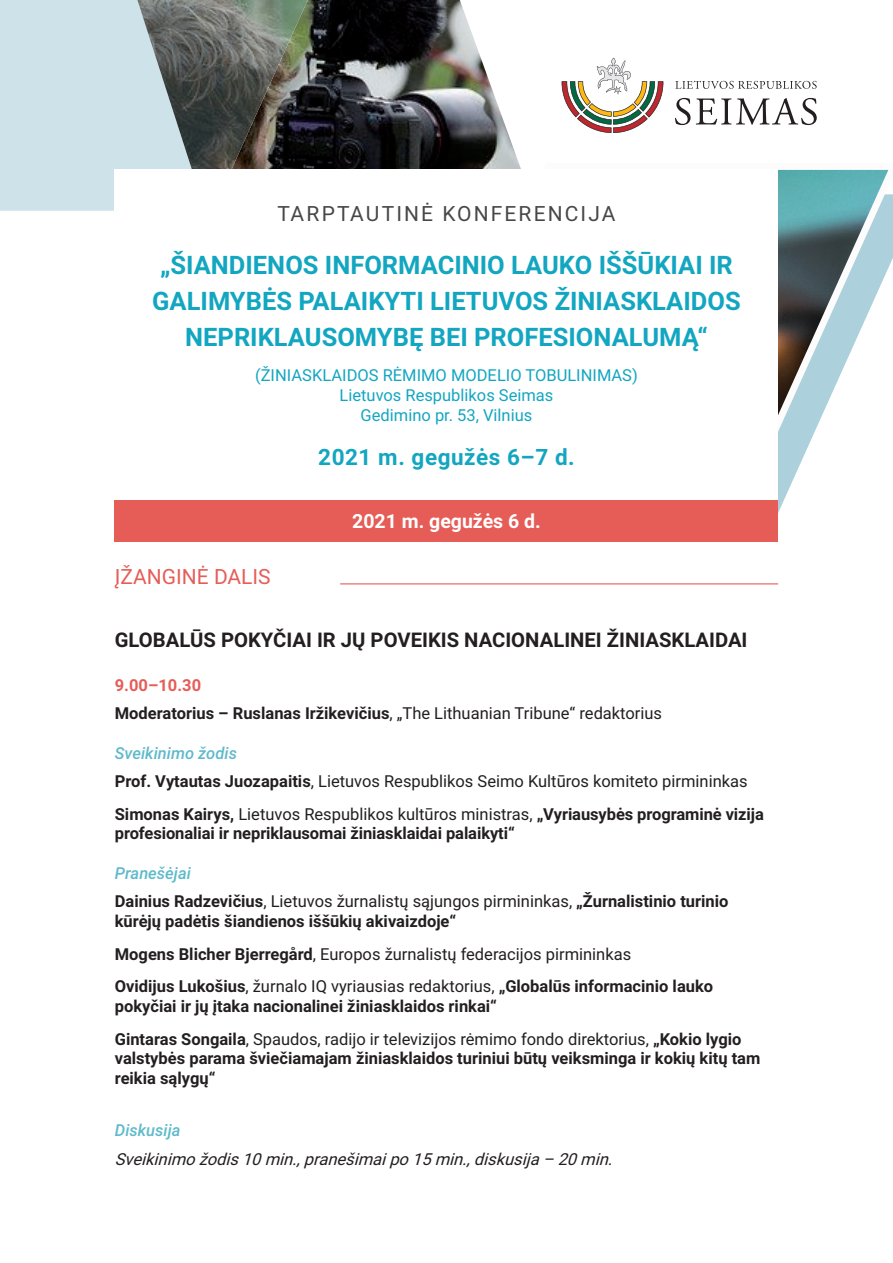
<style>
.page{position:relative;width:893px;height:1263px;background:#fff}
.page>*{position:absolute;margin:0;border:0;box-sizing:border-box;transform-origin:0 0}
.t1{font:700 25.5px/36px "Roboto";color:#13a6c1;text-align:center}
.t2{font:700 22.5px "Roboto";letter-spacing:.025em;color:#13a6c1}
.t3{font:21px "Roboto";letter-spacing:.1em;color:#464748}
.t4{font:21px "Roboto";color:#e65d58}
.t5{font:700 20.25px "Roboto";color:#231f20}
.t6{font:700 19.5px "Roboto";color:#fff}
.t7{font:700 16.5px/32.5px "Roboto";color:#231f20}
.t8{font:16.5px/28.3px "Roboto";color:#231f20}
.t9{font:16.5px/19.8px "Roboto";color:#13a6c1;text-align:center}
.t10{font:italic 16.5px "Roboto";color:#231f20}
.t11{font:italic 500 16.5px "Roboto";color:#5ebacb}
.s1{font-weight:700;color:#e65d58}
.s2{font-weight:700}
.s3{font-weight:500;font-style:italic;color:#5ebacb}
.s4{font-weight:400}
</style>
<div class="page">
<img style="left:308px;top:0;width:211px;height:169px">
<div style="left:0;top:0;width:137px;height:211px;background:#cde2e9"></div>
<img style="left:137px;top:0;width:171px;height:169px">
<svg style="left:315px;top:163px;width:578px;height:422px"></svg>
<div style="left:115px;top:170px;width:663px;height:923px;background:#fff"></div>
<svg style="left:675px;top:81px;width:142px;height:8px"></svg>
<svg style="left:675px;top:98px;width:142px;height:27px"></svg>
<svg style="left:562px;top:58px;width:101px;height:75px"></svg>
<div style="left:115px;top:500px;width:663px;height:42px;background:#e65d58"></div>
<hr style="left:340px;top:583px;width:438px;height:1px;background:#e65d58">
<p class="t3" style="left:278px;top:199px;width:339px">TARPTAUTINĖ KONFERENCIJA</p>
<h1 class="t1" style="left:152px;top:246px;width:590px">„ŠIANDIENOS INFORMACINIO LAUKO IŠŠŪKIAI IR<br>GALIMYBĖS PALAIKYTI LIETUVOS ŽINIASKLAIDOS<br>NEPRIKLAUSOMYBĘ BEI PROFESIONALUMĄ“</h1>
<p class="t9" style="left:255px;top:364px;width:384px">(ŽINIASKLAIDOS RĖMIMO MODELIO TOBULINIMAS)<br>Lietuvos Respublikos Seimas<br>Gedimino pr. 53, Vilnius</p>
<h2 class="t2" style="left:318px;top:441px;width:258px">2021 m. gegužės 6–7 d.</h2>
<p class="t4" style="left:115px;top:562px;width:157px">ĮŽANGINĖ DALIS</p>
<p class="t6" style="left:352px;top:507px;width:190px">2021 m. gegužės 6 d.</p>
<p class="t5" style="left:115px;top:626px;width:634px">GLOBALŪS POKYČIAI IR JŲ POVEIKIS NACIONALINEI ŽINIASKLAIDAI</p>
<p class="t8" style="left:115px;top:670px;width:549px"><span class="s1">9.00–10.30<br></span><span class="s2">Moderatorius – Ruslanas Iržikevičius</span>, „The Lithuanian Tribune“ redaktorius</p>
<p class="t8" style="left:115px;top:738px;width:634px"><span class="s3">Sveikinimo žodis<br></span><span class="s2">Prof. Vytautas Juozapaitis</span>, Lietuvos Respublikos Seimo Kultūros komiteto pirmininkas</p>
<p class="t7" style="left:115px;top:803px;width:651px;line-height:19.8px">Simonas Kairys, <span class="s4">Lietuvos Respublikos kultūros ministras,</span> „Vyriausybės programinė vizija profesionaliai ir nepriklausomai žiniasklaidai palaikyti“</p>
<p class="t7" style="left:115px;top:858px;width:615px;line-height:28.3px"><span class="s3">Pranešėjai<br></span>Dainius Radzevičius<span class="s4">, Lietuvos žurnalistų sąjungos pirmininkas,</span> „Žurnalistinio turinio</p>
<p class="t7" style="left:115px;top:904px;width:600px">kūrėjų padėtis šiandienos iššūkių akivaizdoje“<br>Mogens Blicher Bjerregård<span class="s4">, Europos žurnalistų federacijos pirmininkas<br></span>Ovidijus Lukošius<span class="s4">, žurnalo IQ vyriausias redaktorius,</span> „Globalūs informacinio lauko</p>
<p class="t7" style="left:115px;top:989px;width:628px">pokyčiai ir jų įtaka nacionalinei žiniasklaidos rinkai“<br>Gintaras Songaila<span class="s4">, Spaudos, radijo ir televizijos rėmimo fondo direktorius,</span> „Kokio lygio</p>
<p class="t7" style="left:115px;top:1048px;width:647px;line-height:19.8px">valstybės parama šviečiamajam žiniasklaidos turiniui būtų veiksminga ir kokių kitų tam reikia sąlygų“</p>
<p class="t11" style="left:115px;top:1119px;width:67px">Diskusija</p>
<p class="t10" style="left:115px;top:1147px;width:505px">Sveikinimožodis10min.,pranešimaipo15min.,diskusija–20min.</p>
</div>
